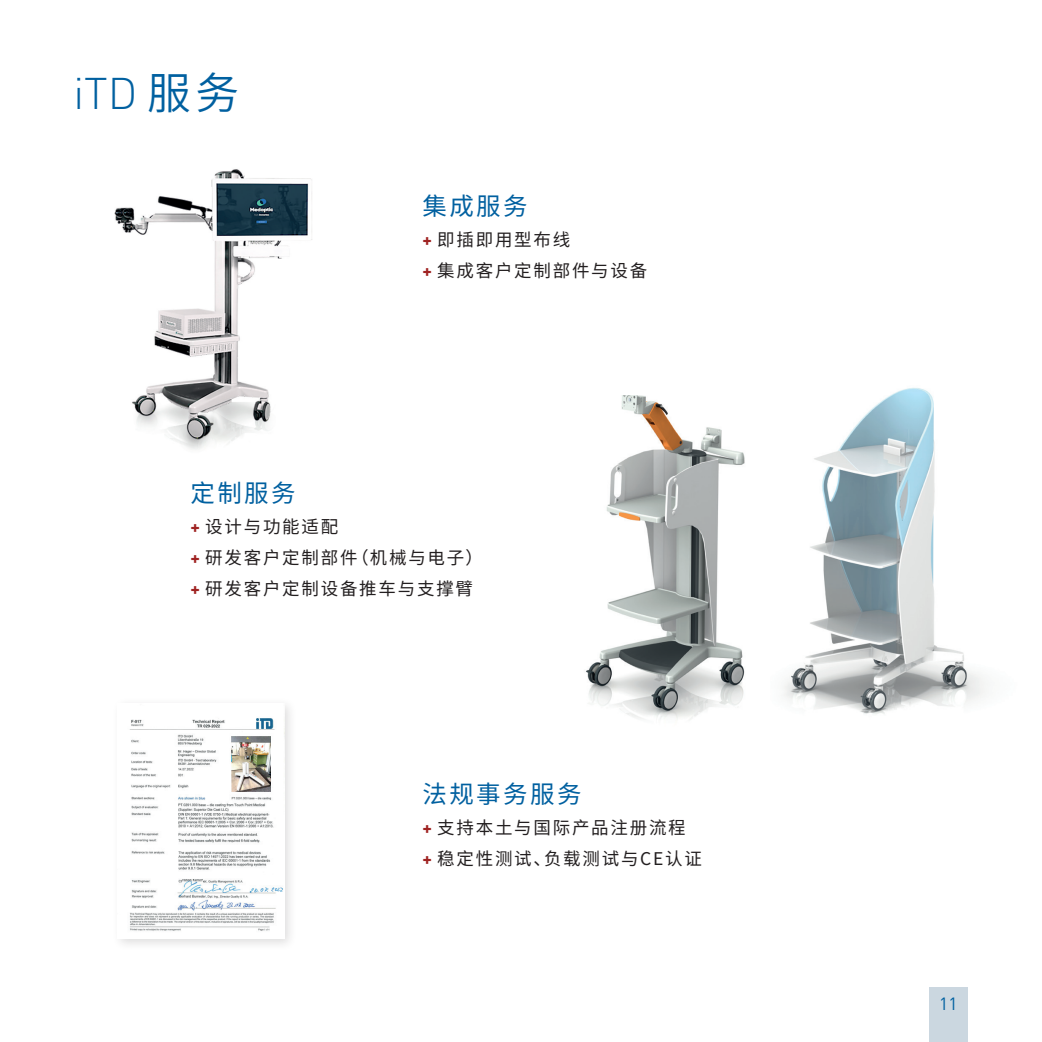
<style>
.page{position:relative;width:1042px;height:1042px;background:#fff}
.page>*{position:absolute;margin:0;border:0;box-sizing:border-box;transform-origin:0 0}
.t1{font:300 43.75px "DIN Pro";color:#0060a0}
.t2{font:24.5px "Source Han Sans CN";letter-spacing:.1em;color:#0060a0}
.t3{font:17.5px/31px "Source Han Sans CN";letter-spacing:.1em;color:#231f20}
.t4{font:17.5px "DIN Pro";color:#0060a0}
.s1{font-family:"Source Han Sans CN";font-weight:400}
.s2{font-family:"DIN Pro";font-weight:700;color:#9f2322}
</style>
<div class="page">
<img style="left:784px;top:387px;width:201px;height:327px">
<div style="left:112px;top:697px;width:185px;height:254px;background:#231f20;opacity:.15"></div>
<img style="left:118px;top:703px;width:166px;height:235px">
<img style="left:257px;top:718px;width:16px;height:11px">
<img style="left:231px;top:736px;width:39px;height:55px">
<img style="left:183px;top:879px;width:20px;height:12px">
<img style="left:114px;top:169px;width:198px;height:281px">
<img style="left:585px;top:395px;width:160px;height:325px">
<div style="left:929px;top:987px;width:38px;height:55px;background:#cbd7e0"></div>
<h1 class="t1" style="left:74px;top:60px;width:167px">iTD <span class="s1">服务</span></h1>
<h2 class="t2" style="left:422px;top:192px;width:107px">集成服务</h2>
<p class="t3" style="left:422px;top:224px;width:226px"><span class="s2">+</span> 即插即用型布线<br><span class="s2">+</span> 集成客户定制部件与设备</p>
<h2 class="t2" style="left:190px;top:479px;width:107px">定制服务</h2>
<p class="t3" style="left:190px;top:511px;width:294px"><span class="s2">+</span> 设计与功能适配<br><span class="s2">+</span> 研发客户定制部件（机械与电子）<span class="s2">+</span> 研发客户定制设备推车与支撑臂</p>
<h2 class="t2" style="left:422px;top:780px;width:161px">法规事务服务</h2>
<p class="t3" style="left:422px;top:812px;width:281px"><span class="s2">+</span> 支持本土与国际产品注册流程<br><span class="s2">+</span> 稳定性测试、负载测试与CE认证</p>
<p class="t4" style="left:939px;top:989px;width:20px">11</p>
</div>
